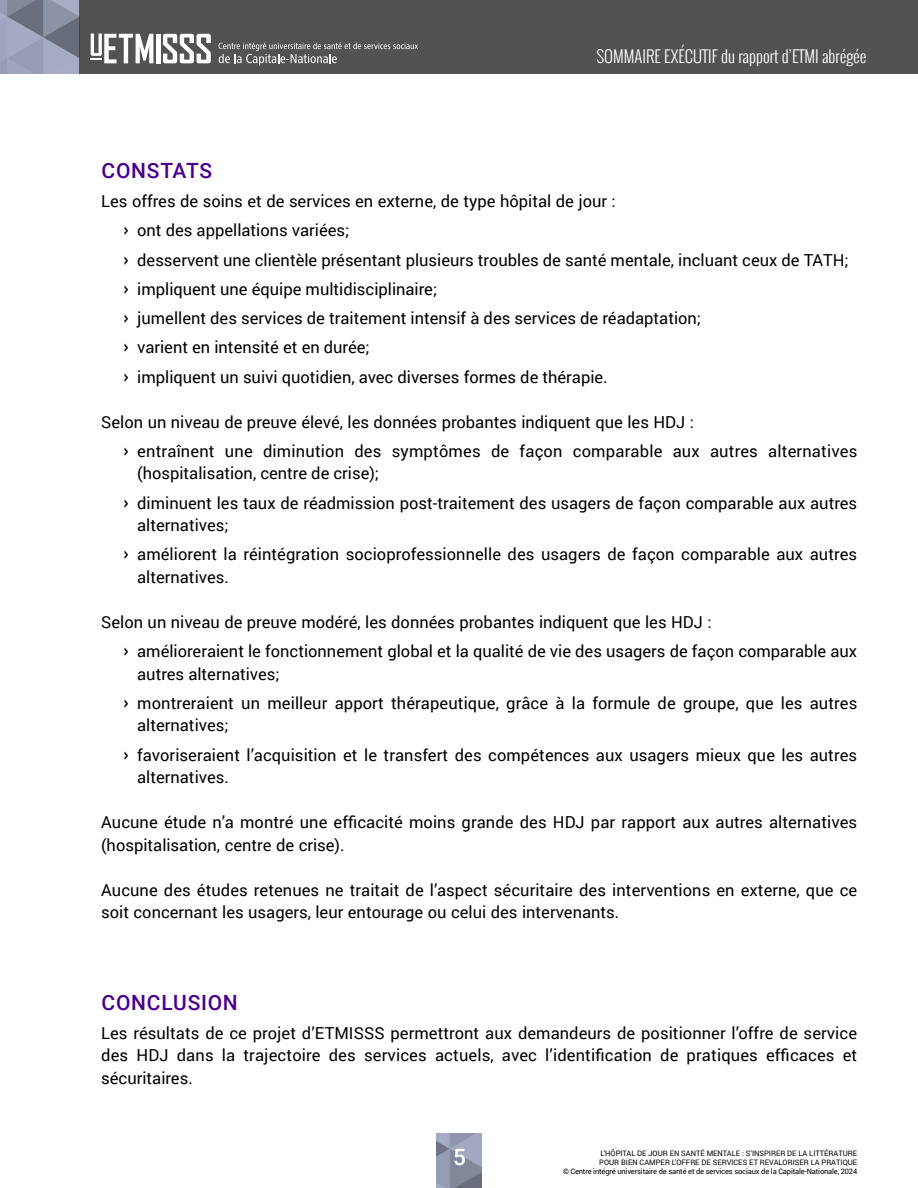
<style>
.page{position:relative;width:918px;height:1188px;background:#fff}
.page>*{position:absolute;margin:0;border:0;box-sizing:border-box;transform-origin:0 0}
.t1{font:500 22.5px "Roboto";color:#fff}
.t2{font:500 21px "Roboto";letter-spacing:.035em;color:#4b008c}
.t3{font:16.5px/29.2px "Roboto";color:#000}
.t4{font:300 16.5px "Oswald";color:#fff}
.t5{font:7.5px/9px "Roboto";color:#000;text-align:right}
.s1{font-family:"Oswald";font-weight:500}
</style>
<div class="page">
<svg style="left:436px;top:1134px;width:46px;height:54px;background:#8d93a7"></svg>
<div style="left:0;top:0;width:918px;height:74px;background:#525251"></div>
<svg style="left:0;top:0;width:79px;height:74px;background:#8e94a8"></svg>
<hr style="left:156px;top:34px;width:4px;height:29px;background:#fff">
<svg style="left:163px;top:34px;width:48px;height:29px"></svg>
<svg style="left:91px;top:34px;width:62px;height:29px"></svg>
<svg style="left:219px;top:43px;width:199px;height:23px"></svg>
<p class="t4" style="left:597px;top:44px;width:272px">SOMMAIRE EXÉCUTIF du rapport d’ETMI abrégée</p>
<p class="t2" style="left:102px;top:156px;width:112px">CONSTATS</p>
<p class="t3" style="left:124px;top:186px;width:727px;text-indent:-23px">Les offres de soins et de services en externe, de type hôpital de jour :<br><span class="s1">›</span> ont des appellations variées;<br><span class="s1">›</span> desservent une clientèle présentant plusieurs troubles de santé mentale, incluant ceux de TATH; <span class="s1">›</span> impliquent une équipe multidisciplinaire;<br><span class="s1">›</span> jumellent des services de traitement intensif à des services de réadaptation;<br><span class="s1">›</span> varient en intensité et en durée;<br><span class="s1">›</span> impliquent un suivi quotidien, avec diverses formes de thérapie.</p>
<p class="t3" style="left:124px;top:406px;width:735px;text-indent:-23px">Selon un niveau de preuve élevé, les données probantes indiquent que les HDJ :<br><span class="s1">›</span> entraînent une diminution des symptômes de façon comparable aux autres alternatives</p>
<p class="t3" style="left:124px;top:458px;width:735px;text-indent:13px">(hospitalisation, centre de crise);<br><span class="s1">›</span> diminuent les taux de réadmission post-traitement des usagers de façon comparable aux autres</p>
<p class="t3" style="left:124px;top:510px;width:735px;text-indent:13px">alternatives;<br><span class="s1">›</span> améliorent la réintégration socioprofessionnelle des usagers de façon comparable aux autres</p>
<p class="t3" style="left:137px;top:562px;width:93px">alternatives.</p>
<p class="t3" style="left:124px;top:607px;width:735px;text-indent:-23px">Selon un niveau de preuve modéré, les données probantes indiquent que les HDJ :<br><span class="s1">›</span> amélioreraient le fonctionnement global et la qualité de vie des usagers de façon comparable aux</p>
<p class="t3" style="left:124px;top:658px;width:735px;text-indent:13px">autres alternatives;<br><span class="s1">›</span> montreraient un meilleur apport thérapeutique, grâce à la formule de groupe, que les autres</p>
<p class="t3" style="left:124px;top:710px;width:735px;text-indent:13px">alternatives;<br><span class="s1">›</span> favoriseraient l’acquisition et le transfert des compétences aux usagers mieux que les autres</p>
<p class="t3" style="left:137px;top:762px;width:93px">alternatives.</p>
<p class="t3" style="left:101px;top:810px;width:757px;line-height:22.5px">Aucune étude n’a montré une efficacité moins grande des HDJ par rapport aux autres alternatives (hospitalisation, centre de crise).</p>
<p class="t3" style="left:101px;top:878px;width:758px;line-height:22.5px">Aucune des études retenues ne traitait de l’aspect sécuritaire des interventions en externe, que ce soit concernant les usagers, leur entourage ou celui des intervenants.</p>
<p class="t2" style="left:102px;top:987px;width:138px">CONCLUSION</p>
<p class="t3" style="left:101px;top:1021px;width:758px;line-height:22.5px;text-align:justify">Les résultats de ce projet d’ETMISSS permettront aux demandeurs de positionner l’offre de service des HDJ dans la trajectoire des services actuels, avec l’identification de pratiques efficaces et sécuritaires.</p>
<h1 class="t1" style="left:453px;top:1141px;width:14px">5</h1>
<p class="t5" style="left:563px;top:1149px;width:296px">L’HÔPITAL DE JOUR EN SANTÉ MENTALE : S’INSPIRER DE LA LITTÉRATURE<br>POUR BIEN CAMPER L’OFFRE DE SERVICES ET REVALORISER LA PRATIQUE<br>© Centre intégré universitaire de santé et de services sociaux de la Capitale-Nationale, 2024</p>
</div>
